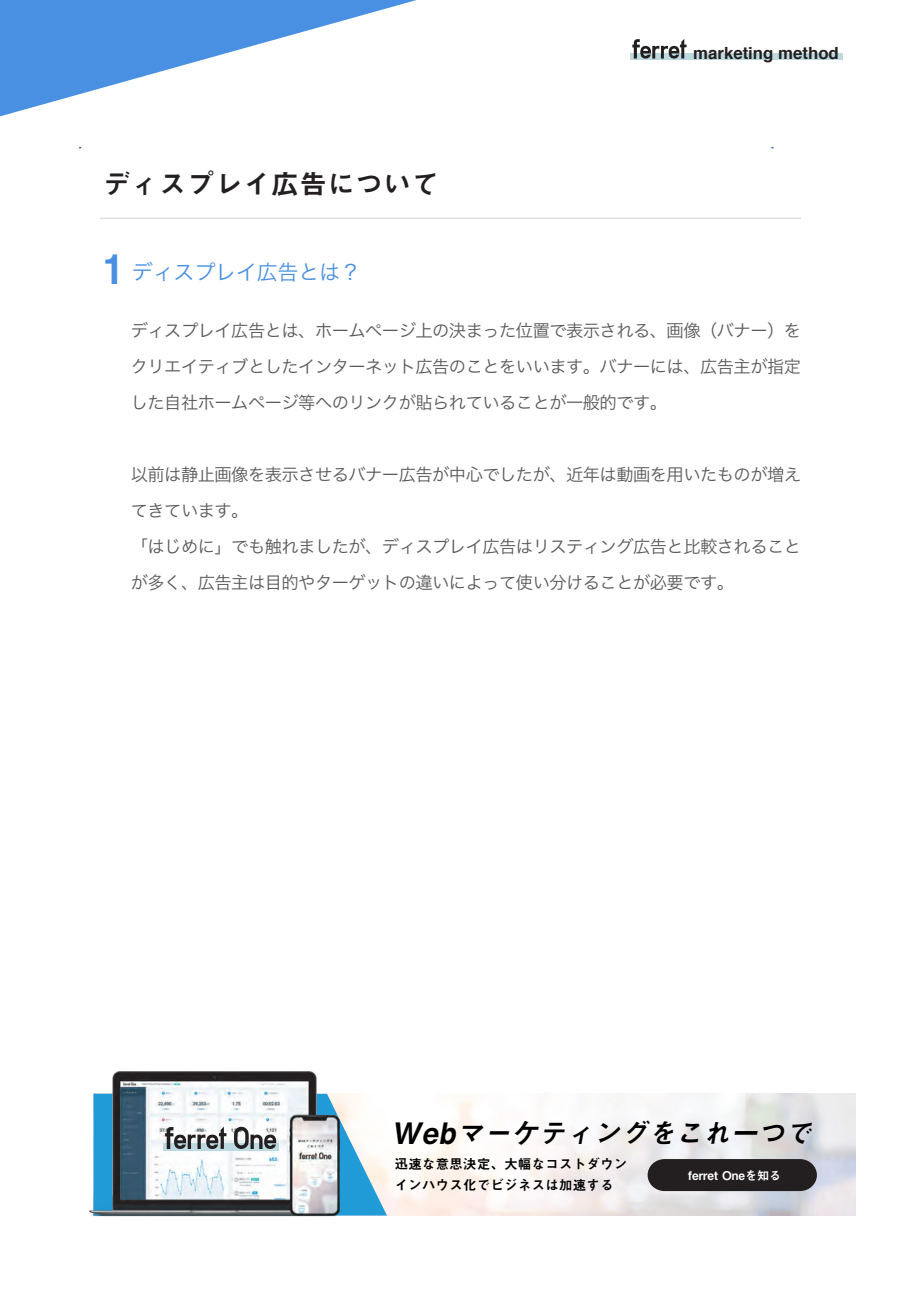
<style>
.page{position:relative;width:919px;height:1289px;background:#fff}
.page>*{position:absolute;margin:0;border:0;box-sizing:border-box;transform-origin:0 0}
.t1{font:700 42px "Helvetica";color:#4a90e2;scale:.9 1}
.t2{font:27px "Midashi Go Pr 6 N MB31";letter-spacing:.04em;color:#231f20}
.t3{font:italic 26.55px "Midashi Go Pro MB31";color:#000}
.t4{font:21px "Hira Kaku Pro N W3";letter-spacing:-.01em;color:#4a90e2}
.t5{font:17.25px/36px "Hira Kaku Pro W3";letter-spacing:-.03em;color:#595a5c;text-align:justify}
.t6{font:700 16.8px "Helvetica";color:#231f20}
.t7{font:13.5px/21px "Midashi Go Pro MB31";letter-spacing:.03em;color:#000}
.t8{font:12px "Midashi Go Pro MB31";color:#fff}
.s1{font-size:29.55px}
</style>
<div class="page">
<svg style="left:0;top:0;width:417px;height:116px"></svg>
<div style="left:630px;top:53px;width:213px;height:7px;background:#bcdae0"></div>
<svg style="left:632px;top:39px;width:54px;height:20px"></svg>
<hr style="left:100px;top:218px;width:701px;height:1px;background:#d1d2d4">
<img style="left:387px;top:1093px;width:468px;height:122px">
<img style="left:90px;top:1071px;width:249px;height:145px">
<svg style="left:93px;top:1093px;width:294px;height:122px"></svg>
<svg style="left:647px;top:1158px;width:169px;height:32px;background:#302c2e"></svg>
<h2 class="t2" style="left:103px;top:162px;width:337px">ディスプレイ広告について</h2>
<p class="t6" style="left:693px;top:39px;width:147px">marketing method</p>
<h1 class="t1" style="left:103px;top:235px;width:25px">1</h1>
<p class="t4" style="left:132px;top:254px;width:231px">ディスプレイ広告とは？</p>
<p class="t5" style="left:131px;top:311px;width:671px">ディスプレイ広告とは、ホームページ上の決まった位置で表示される、画像（バナー）をクリエイティブとしたインターネット広告のことをいいます。バナーには、広告主が指定した自社ホームページ等へのリンクが貼られていることが一般的です。</p>
<p class="t5" style="left:131px;top:455px;width:671px;text-align:left">以前は静止画像を表示させるバナー広告が中心でしたが、近年は動画を用いたものが増えてきています。<br>「はじめに」でも触れましたが、ディスプレイ広告はリスティング広告と比較されることが多く、広告主は目的やターゲットの違いによって使い分けることが必要です。</p>
<h3 class="t3" style="left:391px;top:1111px;width:429px"><span class="s1">Web</span>マーケティングをこれ一つで</h3>
<p class="t7" style="left:395px;top:1151px;width:234px">迅速な意思決定、大幅なコストダウンインハウス化でビジネスは加速する</p>
<p class="t8" style="left:688px;top:1165px;width:94px">ferret Oneを知る</p>
</div>
